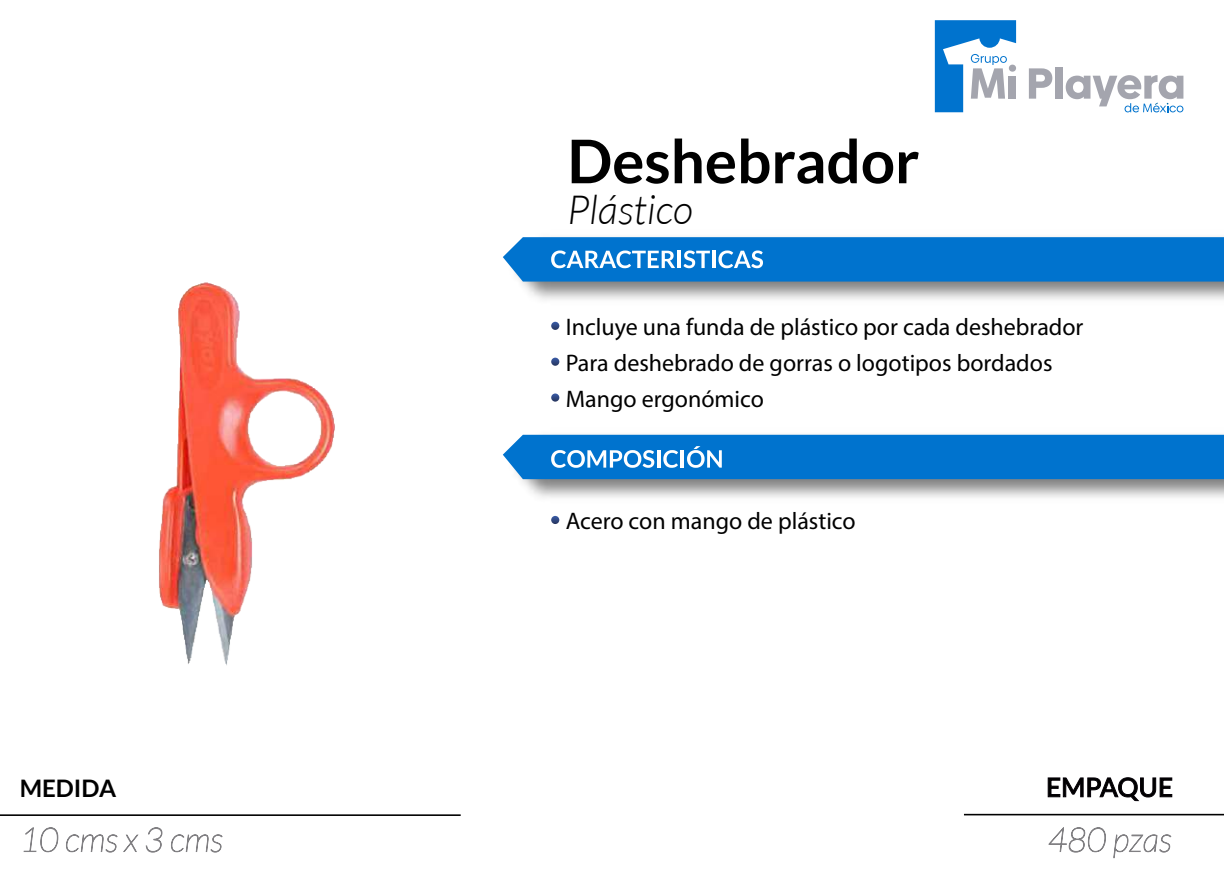
<style>
.page{position:relative;width:1224px;height:895px;background:#fff}
.page>*{position:absolute;margin:0;border:0;box-sizing:border-box;transform-origin:0 0}
.t1{font:700 60.2px "Lato";color:#000}
.t2{font:italic 300 40.2px "Lato";color:#000}
.t3{font:700 24.2px "Lato";color:#000}
.t4{font:24px/36px "Myriad Pro";color:#000}
</style>
<div class="page">
<img style="left:159px;top:282px;width:176px;height:383px">
<svg style="left:1029px;top:68px;width:23px;height:31px"></svg>
<div style="left:1055px;top:67px;width:8px;height:32px;background:#a4a5ae"></div>
<svg style="left:935px;top:20px;width:81px;height:92px"></svg>
<svg style="left:1066px;top:75px;width:117px;height:37px"></svg>
<svg style="left:503px;top:237px;width:721px;height:45px;background:#117cd0"></svg>
<div style="left:503px;top:435px;width:721px;height:44px;background:#0073ce"></div>
<svg style="left:551px;top:516px;width:8px;height:8px"></svg>
<hr style="left:964px;top:814px;width:260px;height:1px;background:#000">
<svg style="left:1048px;top:777px;width:124px;height:24px"></svg>
<hr style="left:0;top:814px;width:461px;height:2px;background:#000">
<svg style="left:1048px;top:827px;width:58px;height:26px"></svg>
<svg style="left:1113px;top:834px;width:59px;height:24px"></svg>
<svg style="left:23px;top:827px;width:36px;height:26px"></svg>
<svg style="left:66px;top:827px;width:97px;height:26px"></svg>
<svg style="left:171px;top:834px;width:52px;height:19px"></svg>
<svg style="left:551px;top:322px;width:8px;height:8px"></svg>
<svg style="left:551px;top:358px;width:8px;height:8px"></svg>
<svg style="left:551px;top:393px;width:8px;height:9px"></svg>
<p class="t3" style="left:20px;top:774px;width:98px">MEDIDA</p>
<h1 class="t1" style="left:567px;top:127px;width:354px">Deshebrador</h1>
<h2 class="t2" style="left:567px;top:188px;width:127px">Plástico</h2>
<p class="t4" style="left:566px;top:308px;width:519px">Incluye una funda de plástico por cada deshebrador<br>Para deshebrado de gorras o logotipos bordados<br>Mango ergonómico</p>
<p class="t4" style="left:566px;top:502px;width:292px">Acero con mango de plástico</p>
</div>
